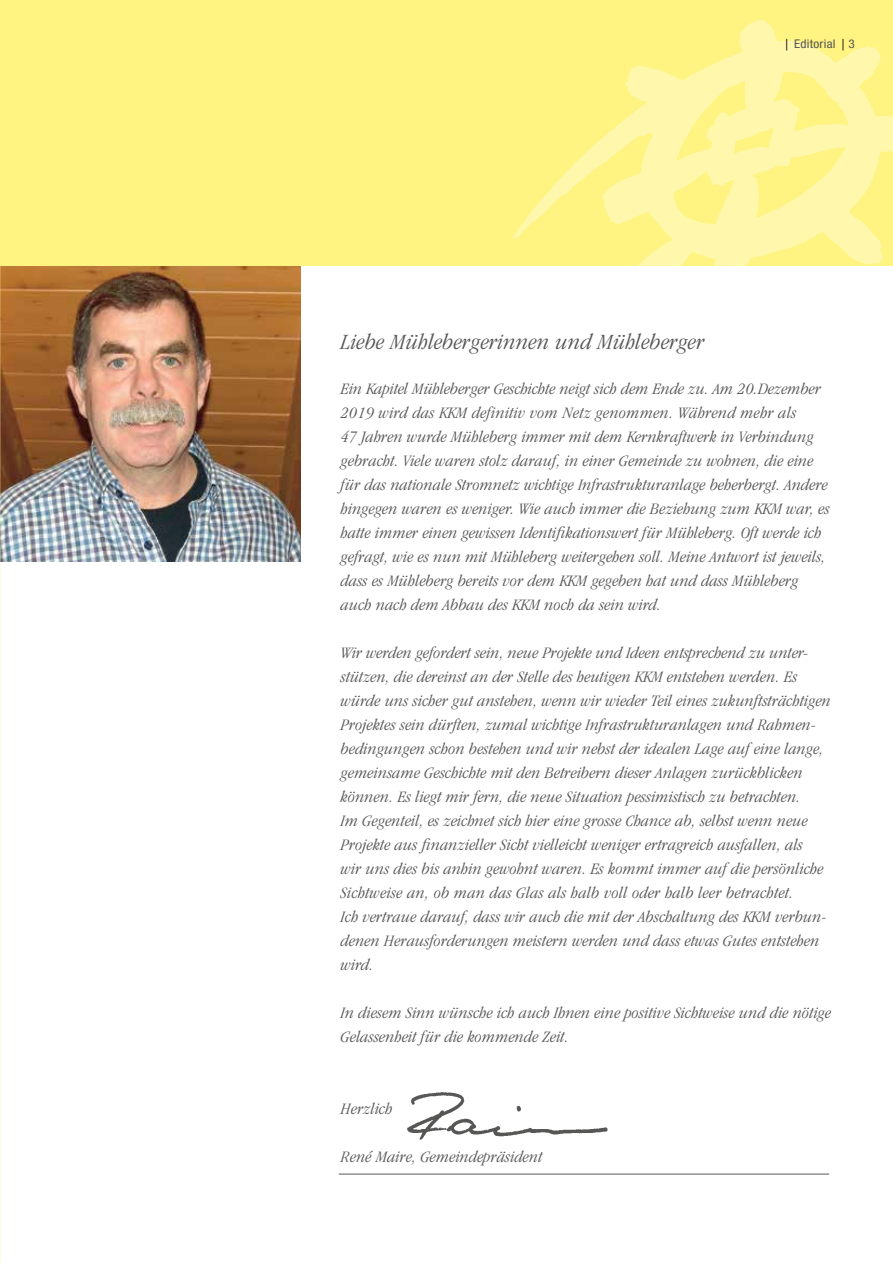
<style>
.page{position:relative;width:893px;height:1263px;background:#fff}
.page>*{position:absolute;margin:0;border:0;box-sizing:border-box;transform-origin:0 0}
.t1{font:italic 300 condensed 22.5px "Garamond";letter-spacing:.01em;color:#565655;scale:1.1 1}
.t2{font:italic 300 condensed 16.5px/24px "Garamond";letter-spacing:.01em;color:#565655;scale:1.1 1}
.t3{font:condensed 12px "Helvetica Neue LT";letter-spacing:.02em;color:#565655;scale:1.1 1}
.s1{font-family:"Meta Cond";font-stretch:normal;color:#000}
</style>
<div class="page">
<img style="left:0;top:266px;width:300px;height:295px">
<div style="left:0;top:0;width:893px;height:266px;background:#fff481"></div>
<hr style="left:339px;top:1174px;width:490px;height:1px;background:#565655">
<img style="left:407px;top:1092px;width:201px;height:48px">
<svg style="left:513px;top:20px;width:380px;height:246px"></svg>
<p class="t3" style="left:785px;top:37px;width:64px"><span class="s1">|</span> Editorial <span class="s1">|</span> 3</p>
<h1 class="t1" style="left:341px;top:330px;width:332px">Liebe Mühlebergerinnen und Mühleberger</h1>
<p class="t2" style="left:341px;top:377px;width:446px">Ein Kapitel Mühleberger Geschichte neigt sich dem Ende zu. Am 20.Dezember 2019 wird das KKM definitiv vom Netz genommen. Während mehr als<br>47 Jahren wurde Mühleberg immer mit dem Kernkraftwerk in Verbindung gebracht. Viele waren stolz darauf, in einer Gemeinde zu wohnen, die eine für das nationale Stromnetz wichtige Infrastrukturanlage beherbergt. Andere hingegen waren es weniger. Wie auch immer die Beziehung zum KKM war, es hatte immer einen gewissen Identifikationswert für Mühleberg. Oft werde ich gefragt, wie es nun mit Mühleberg weitergehen soll. Meine Antwort ist jeweils, dass es Mühleberg bereits vor dem KKM gegeben hat und dass Mühleberg auch nach dem Abbau des KKM noch da sein wird.</p>
<p class="t2" style="left:341px;top:641px;width:447px">Wir werden gefordert sein, neue Projekte und Ideen entsprechend zu unter&shy;stützen, die dereinst an der Stelle des heutigen KKM entstehen werden. Es würde uns sicher gut anstehen, wenn wir wieder Teil eines zukunftsträchtigen Projektes sein dürften, zumal wichtige Infrastrukturanlagen und Rahmen&shy;bedingungen schon bestehen und wir nebst der idealen Lage auf eine lange, gemeinsame Geschichte mit den Betreibern dieser Anlagen zurückblicken können. Es liegt mir fern, die neue Situation pessimistisch zu betrachten.<br>Im Gegenteil, es zeichnet sich hier eine grosse Chance ab, selbst wenn neue Projekte aus finanzieller Sicht vielleicht weniger ertragreich ausfallen, als<br>wir uns dies bis anhin gewohnt waren. Es kommt immer auf die persönliche Sichtweise an, ob man das Glas als halb voll oder halb leer betrachtet.<br>Ich vertraue darauf, dass wir auch die mit der Abschaltung des KKM verbun&shy;denen Herausforderungen meistern werden und dass etwas Gutes entstehen wird.</p>
<p class="t2" style="left:341px;top:1001px;width:447px">In diesem Sinn wünsche ich auch Ihnen eine positive Sichtweise und die nötige<br>Gelassenheit für die kommende Zeit.</p>
<p class="t2" style="left:341px;top:1097px;width:48px">Herzlich</p>
<p class="t2" style="left:341px;top:1145px;width:185px">René Maire, Gemeindepräsident</p>
</div>
